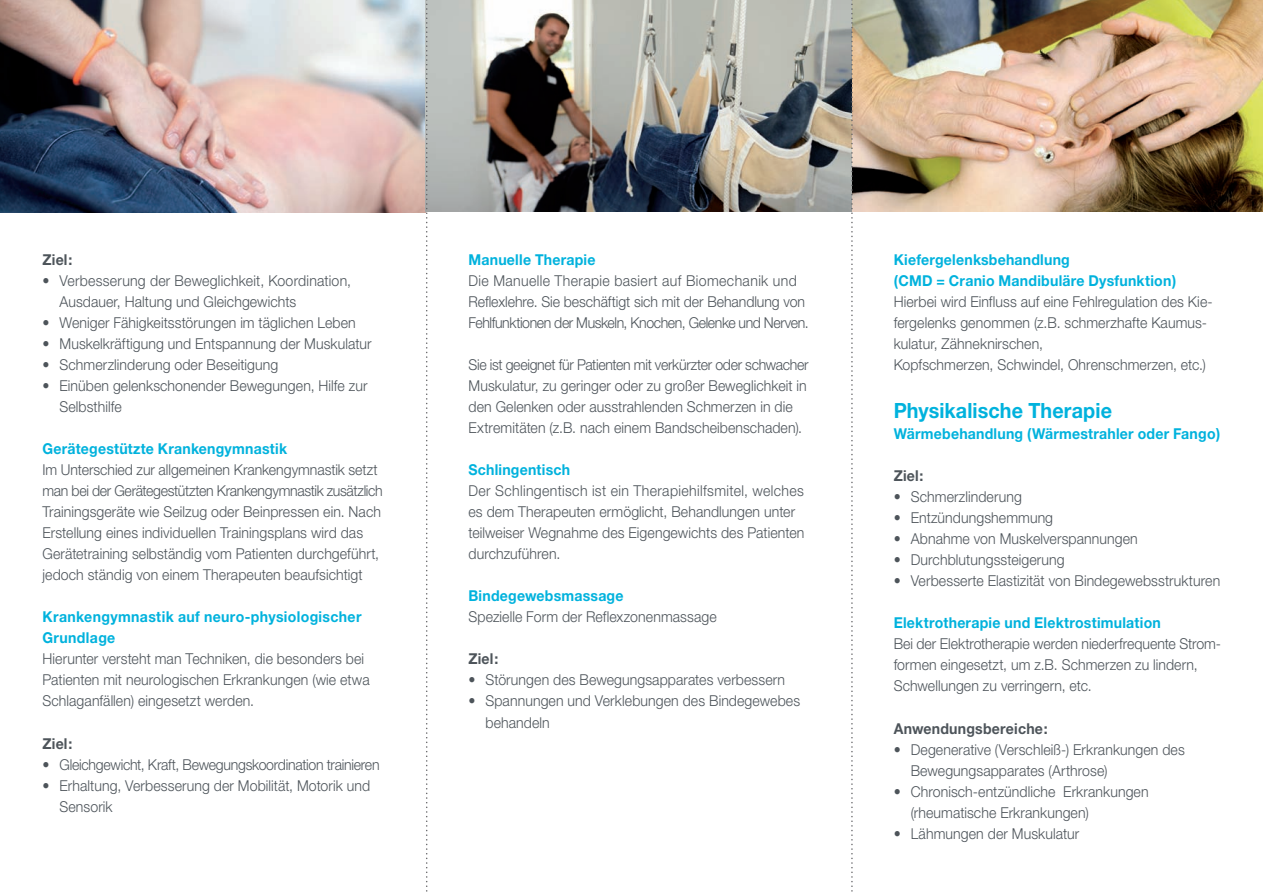
<style>
.page{position:relative;width:1263px;height:893px;background:#fff}
.page>*{position:absolute;margin:0;border:0;box-sizing:border-box;transform-origin:0 0}
.t1{font:700 21px "Helvetica Neue";letter-spacing:.005em;color:#00b2dd;scale:.94 1}
.t2{font:300 15px/21px "Helvetica Neue";letter-spacing:.005em;color:#4d545a;scale:.94 1}
.t3{font:700 15px/21px "Helvetica Neue";letter-spacing:.015em;color:#00b2dd;scale:.94 1}
.t4{font:300 15px "Helvetica Neue";letter-spacing:-.015em;color:#4d545a;scale:.94 1}
.t5{font:700 15px "Helvetica Neue";letter-spacing:.015em;color:#4d545a;scale:.94 1}
</style>
<div class="page">
<img style="left:427px;top:0;width:836px;height:211px">
<img style="left:0;top:0;width:425px;height:213px">
<svg style="left:426px;top:0;width:1px;height:892px"></svg>
<svg style="left:851px;top:0;width:2px;height:892px"></svg>
<p class="t5" style="left:43px;top:255px;width:33px">Ziel:</p>
<p class="t2" style="left:60px;top:272px;width:312px;text-indent:-17px">• Verbesserung der Beweglichkeit, Koordination,<br>Ausdauer, Haltung und Gleichgewichts</p>
<p class="t2" style="left:43px;top:314px;width:335px">• Weniger Fähigkeitsstörungen im täglichen Leben</p>
<p class="t2" style="left:43px;top:335px;width:352px">• Muskelkräftigung und Entspannung der Muskulatur</p>
<p class="t2" style="left:43px;top:356px;width:252px">• Schmerzlinderung oder Beseitigung</p>
<p class="t2" style="left:60px;top:377px;width:329px;text-indent:-17px">• Einüben gelenkschonender Bewegungen, Hilfe zur<br>Selbsthilfe</p>
<p class="t3" style="left:43px;top:440px;width:262px">Gerätegestützte Krankengymnastik</p>
<p class="t2" style="left:43px;top:461px;width:363px">Im Unterschied zur allgemeinen Krankengymnastik setzt man bei der Gerätegestützten Krankengymnastik zusätzlich Trainingsgeräte wie Seilzug oder Beinpressen ein. Nach Erstellung eines individuellen Trainingsplans wird das Gerätetraining selbständig vom Patienten durchgeführt, jedoch ständig von einem Therapeuten beaufsichtigt</p>
<p class="t3" style="left:43px;top:608px;width:341px">Krankengymnastik auf neuro-physiologischer<br>Grundlage</p>
<p class="t2" style="left:43px;top:650px;width:349px">Hierunter versteht man Techniken, die besonders bei<br>Patienten mit neurologischen Erkrankungen (wie etwa<br>Schlaganfällen) eingesetzt werden.</p>
<p class="t5" style="left:43px;top:738px;width:33px">Ziel:</p>
<p class="t4" style="left:43px;top:759px;width:360px">• Gleichgewicht, Kraft, Bewegungskoordination trainieren</p>
<p class="t2" style="left:60px;top:776px;width:332px;text-indent:-17px">• Erhaltung, Verbesserung der Mobilität, Motorik und<br>Sensorik</p>
<p class="t3" style="left:468px;top:251px;width:137px">Manuelle Therapie</p>
<p class="t2" style="left:468px;top:272px;width:363px">Die Manuelle Therapie basiert auf Biomechanik und<br>Reflexlehre. Sie beschäftigt sich mit der Behandlung von<br>Fehlfunktionen der Muskeln, Knochen, Gelenke und Nerven.</p>
<p class="t2" style="left:468px;top:356px;width:363px">Sie ist geeignet für Patienten mit verkürzter oder schwacher Muskulatur, zu geringer oder zu großer Beweglichkeit in den Gelenken oder ausstrahlenden Schmerzen in die Extremitäten (z.B. nach einem Bandscheibenschaden).</p>
<p class="t3" style="left:468px;top:461px;width:110px">Schlingentisch</p>
<p class="t2" style="left:468px;top:482px;width:359px">Der Schlingentisch ist ein Therapiehilfsmitel, welches es dem Therapeuten ermöglicht, Behandlungen unter teilweiser Wegnahme des Eigengewichts des Patienten durchzuführen.</p>
<p class="t3" style="left:468px;top:587px;width:166px">Bindegewebsmassage</p>
<p class="t2" style="left:468px;top:608px;width:266px">Spezielle Form der Reflexzonenmassage</p>
<p class="t5" style="left:468px;top:654px;width:33px">Ziel:</p>
<p class="t2" style="left:468px;top:671px;width:338px">• Störungen des Bewegungsapparates verbessern</p>
<p class="t2" style="left:485px;top:692px;width:336px;text-indent:-17px">• Spannungen und Verklebungen des Bindegewebes behandeln</p>
<p class="t3" style="left:894px;top:251px;width:302px">Kiefergelenksbehandlung<br>(CMD = Cranio Mandibuläre Dysfunktion)</p>
<p class="t2" style="left:894px;top:293px;width:341px">Hierbei wird Einfluss auf eine Fehlregulation des Kie&shy;fergelenks genommen (z.B. schmerzhafte Kaumus&shy;kulatur, Zähneknirschen,<br>Kopfschmerzen, Schwindel, Ohrenschmerzen, etc.)</p>
<h1 class="t1" style="left:894px;top:403px;width:234px">Physikalische Therapie</h1>
<p class="t3" style="left:894px;top:425px;width:349px">Wärmebehandlung (Wärmestrahler oder Fango)</p>
<p class="t5" style="left:894px;top:471px;width:33px">Ziel:</p>
<p class="t2" style="left:894px;top:488px;width:138px">• Schmerzlinderung</p>
<p class="t2" style="left:894px;top:509px;width:171px">• Entzündungshemmung</p>
<p class="t2" style="left:894px;top:530px;width:261px">• Abnahme von Muskelverspannungen</p>
<p class="t2" style="left:894px;top:551px;width:183px">• Durchblutungssteigerung</p>
<p class="t2" style="left:894px;top:572px;width:349px">• Verbesserte Elastizität von Bindegewebsstrukturen</p>
<p class="t3" style="left:894px;top:614px;width:286px">Elektrotherapie und Elektrostimulation</p>
<p class="t2" style="left:894px;top:635px;width:350px">Bei der Elektrotherapie werden niederfrequente Strom&shy;formen eingesetzt, um z.B. Schmerzen zu lindern,<br>Schwellungen zu verringern, etc.</p>
<p class="t5" style="left:894px;top:723px;width:165px">Anwendungsbereiche:</p>
<p class="t2" style="left:911px;top:740px;width:293px;text-indent:-17px">• Degenerative (Verschleiß-) Erkrankungen des<br>Bewegungsapparates (Arthrose)</p>
<p class="t2" style="left:911px;top:782px;width:255px;text-indent:-17px">• Chronisch-entzündliche Erkrankungen (rheumatische Erkrankungen)</p>
<p class="t2" style="left:894px;top:824px;width:199px">• Lähmungen der Muskulatur</p>
</div>
